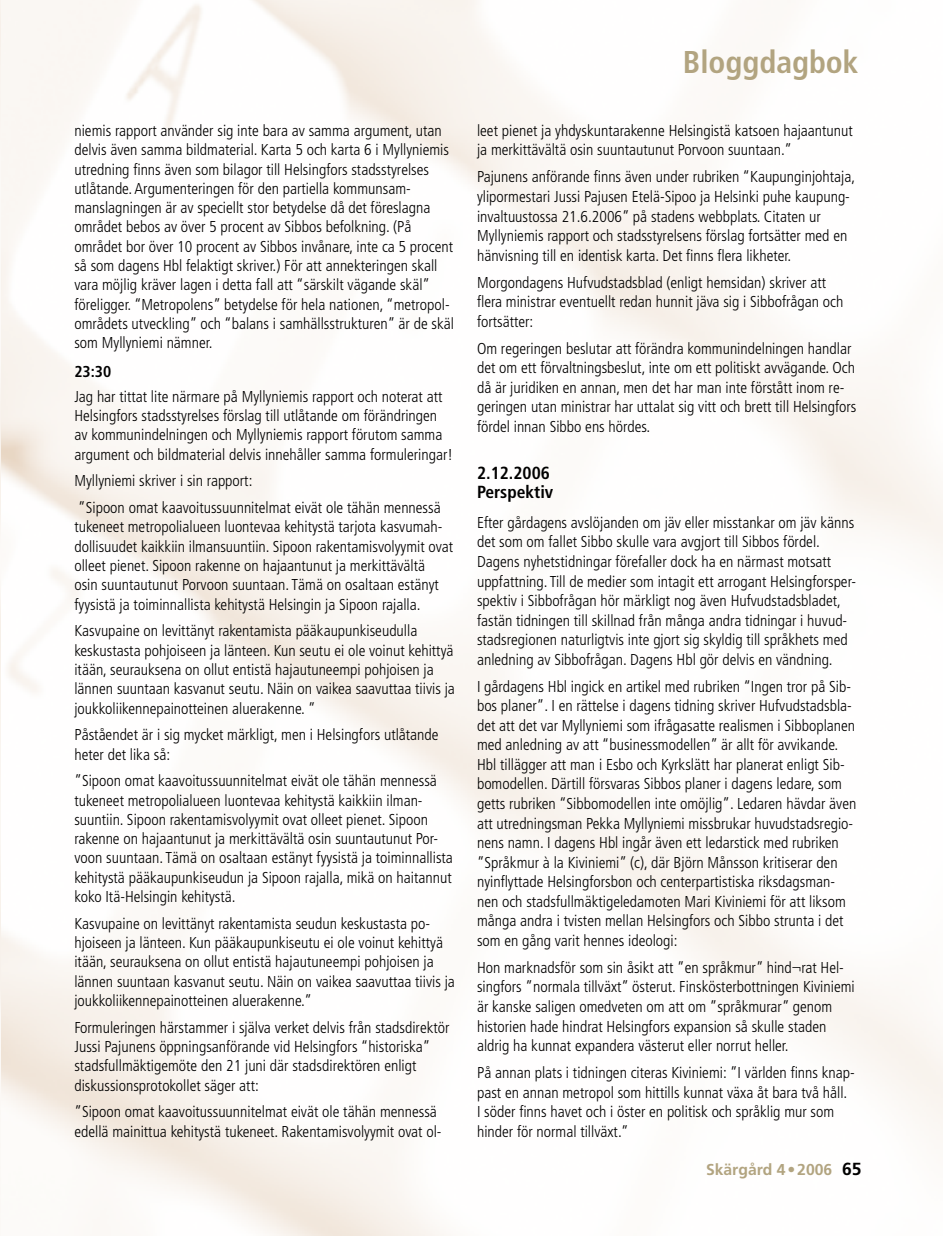
<style>
.page{position:relative;width:943px;height:1236px;background:#fff}
.page>*{position:absolute;margin:0;border:0;box-sizing:border-box;transform-origin:0 0}
.t1{font:700 condensed 31.5px "Frutiger";color:#b2a480}
.t2{font:700 condensed 17.5px/19.6px "Frutiger";color:#000}
.t3{font:300 condensed 15.75px/19.6px "Frutiger";color:#000}
.t4{font:700 15.75px "Frutiger";color:#b2a480}
.t5{font:700 condensed 15.75px "Frutiger";color:#000}
.s1{font-size:17.5px;color:#000}
</style>
<div class="page">
<p class="t3" style="left:74px;top:121px;width:381px">niemis rapport använder sig inte bara av samma argument, utan delvis även samma bildmaterial. Karta 5 och karta 6 i Myllyniemis utredning finns även som bilagor till Helsingfors stadsstyrelses utlåtande. Argumenteringen för den partiella kommunsam&shy;manslagningen är av speciellt stor betydelse då det föreslagna området bebos av över 5 procent av Sibbos befolkning. (På området bor över 10 procent av Sibbos invånare, inte ca 5 procent så som dagens Hbl felaktigt skriver.) För att annekteringen skall vara möjlig kräver lagen i detta fall att “särskilt vägande skäl” föreligger. “Metropolens” betydelse för hela nationen, “metropol&shy;områdets utveckling” och “balans i samhällsstrukturen” är de skäl som Myllyniemi nämner.</p>
<p class="t5" style="left:74px;top:362px;width:38px">23:30</p>
<p class="t3" style="left:74px;top:387px;width:380px">Jag har tittat lite närmare på Myllyniemis rapport och noterat att Helsingfors stadsstyrelses förslag till utlåtande om förändringen av kommunindelningen och Myllyniemis rapport förutom samma argument och bildmaterial delvis innehåller samma formuleringar!</p>
<p class="t3" style="left:74px;top:467px;width:368px;line-height:26.8px">Myllyniemi skriver i sin rapport:<br>”Sipoon omat kaavoitussuunnitelmat eivät ole tähän mennessä</p>
<p class="t3" style="left:74px;top:517px;width:380px">tukeneet metropolialueen luontevaa kehitystä tarjota kasvumah&shy;dollisuudet kaikkiin ilmansuuntiin. Sipoon rakentamisvolyymit ovat olleet pienet. Sipoon rakenne on hajaantunut ja merkittävältä<br>osin suuntautunut Porvoon suuntaan. Tämä on osaltaan estänyt fyysistä ja toiminnallista kehitystä Helsingin ja Sipoon rajalla.</p>
<p class="t3" style="left:74px;top:621px;width:382px">Kasvupaine on levittänyt rakentamista pääkaupunkiseudulla keskustasta pohjoiseen ja länteen. Kun seutu ei ole voinut kehittyä itään, seurauksena on ollut entistä hajautuneempi pohjoisen ja lännen suuntaan kasvanut seutu. Näin on vaikea saavuttaa tiivis ja joukkoliikennepainotteinen aluerakenne. ”</p>
<p class="t3" style="left:74px;top:725px;width:365px">Påståendet är i sig mycket märkligt, men i Helsingfors utlåtande heter det lika så:</p>
<p class="t3" style="left:74px;top:771px;width:380px">”Sipoon omat kaavoitussuunnitelmat eivät ole tähän mennessä tukeneet metropolialueen luontevaa kehitystä kaikkiin ilman&shy;suuntiin. Sipoon rakentamisvolyymit ovat olleet pienet. Sipoon rakenne on hajaantunut ja merkittävältä osin suuntautunut Por&shy;voon suuntaan. Tämä on osaltaan estänyt fyysistä ja toiminnallista kehitystä pääkaupunkiseudun ja Sipoon rajalla, mikä on haitannut koko Itä-Helsingin kehitystä.</p>
<p class="t3" style="left:74px;top:913px;width:382px">Kasvupaine on levittänyt rakentamista seudun keskustasta po&shy;hjoiseen ja länteen. Kun pääkaupunkiseutu ei ole voinut kehittyä itään, seurauksena on ollut entistä hajautuneempi pohjoisen ja lännen suuntaan kasvanut seutu. Näin on vaikea saavuttaa tiivis ja joukkoliikennepainotteinen aluerakenne.”</p>
<p class="t3" style="left:74px;top:1017px;width:376px">Formuleringen härstammer i själva verket delvis från stadsdirektör Jussi Pajunens öppningsanförande vid Helsingfors “historiska” stadsfullmäktigemöte den 21 juni där stadsdirektören enligt diskussionsprotokollet säger att:</p>
<p class="t3" style="left:74px;top:1102px;width:368px">”Sipoon omat kaavoitussuunnitelmat eivät ole tähän mennessä edellä mainittua kehitystä tukeneet. Rakentamisvolyymit ovat ol-</p>
<h1 class="t1" style="left:683px;top:44px;width:177px">Bloggdagbok</h1>
<p class="t3" style="left:477px;top:121px;width:377px">leet pienet ja yhdyskuntarakenne Helsingistä katsoen hajaantunut ja merkittävältä osin suuntautunut Porvoon suuntaan.”</p>
<p class="t3" style="left:477px;top:167px;width:379px">Pajunens anförande finns även under rubriken “Kaupunginjohtaja, ylipormestari Jussi Pajusen Etelä-Sipoo ja Helsinki puhe kaupung&shy;invaltuustossa 21.6.2006” på stadens webbplats. Citaten ur Myllyniemis rapport och stadsstyrelsens förslag fortsätter med en hänvisning till en identisk karta. Det finns flera likheter.</p>
<p class="t3" style="left:477px;top:272px;width:368px">Morgondagens Hufvudstadsblad (enligt hemsidan) skriver att flera ministrar eventuellt redan hunnit jäva sig i Sibbofrågan och fortsätter:</p>
<p class="t3" style="left:477px;top:339px;width:381px">Om regeringen beslutar att förändra kommunindelningen handlar det om ett förvaltningsbeslut, inte om ett politiskt avvägande. Och då är juridiken en annan, men det har man inte förstått inom re&shy;geringen utan ministrar har uttalat sig vitt och brett till Helsingfors fördel innan Sibbo ens hördes.</p>
<p class="t2" style="left:477px;top:463px;width:78px">2.12.2006<br>Perspektiv</p>
<p class="t3" style="left:477px;top:512px;width:380px">Efter gårdagens avslöjanden om jäv eller misstankar om jäv känns det som om fallet Sibbo skulle vara avgjort till Sibbos fördel.<br>Dagens nyhetstidningar förefaller dock ha en närmast motsatt uppfattning. Till de medier som intagit ett arrogant Helsingforsper&shy;spektiv i Sibbofrågan hör märkligt nog även Hufvudstadsbladet, fastän tidningen till skillnad från många andra tidningar i huvud&shy;stadsregionen naturligtvis inte gjort sig skyldig till språkhets med anledning av Sibbofrågan. Dagens Hbl gör delvis en vändning.</p>
<p class="t3" style="left:477px;top:676px;width:381px">I gårdagens Hbl ingick en artikel med rubriken “Ingen tror på Sib&shy;bos planer”. I en rättelse i dagens tidning skriver Hufvudstadsbla&shy;det att det var Myllyniemi som ifrågasatte realismen i Sibboplanen med anledning av att “businessmodellen” är allt för avvikande.<br>Hbl tillägger att man i Esbo och Kyrkslätt har planerat enligt Sib&shy;bomodellen. Därtill försvaras Sibbos planer i dagens ledare, som getts rubriken “Sibbomodellen inte omöjlig”. Ledaren hävdar även att utredningsman Pekka Myllyniemi missbrukar huvudstadsregio&shy;nens namn. I dagens Hbl ingår även ett ledarstick med rubriken ”Språkmur à la Kiviniemi” (c), där Björn Månsson kritiserar den nyinflyttade Helsingforsbon och centerpartistiska riksdagsman&shy;nen och stadsfullmäktigeledamoten Mari Kiviniemi för att liksom många andra i tvisten mellan Helsingfors och Sibbo strunta i det som en gång varit hennes ideologi:</p>
<p class="t3" style="left:477px;top:957px;width:379px">Hon marknadsför som sin åsikt att ”en språkmur” hind¬rat Hel&shy;singfors ”normala tillväxt” österut. Finskösterbottningen Kiviniemi är kanske saligen omedveten om att om ”språkmurar” genom historien hade hindrat Helsingfors expansion så skulle staden aldrig ha kunnat expandera västerut eller norrut heller.</p>
<p class="t3" style="left:477px;top:1062px;width:379px">På annan plats i tidningen citeras Kiviniemi: ”I världen finns knap&shy;past en annan metropol som hittills kunnat växa åt bara två håll.<br>I söder finns havet och i öster en politisk och språklig mur som hinder för normal tillväxt.”</p>
<p class="t4" style="left:706px;top:1159px;width:157px">Skärgård 4 • 2006 <span class="s1">65</span></p>
</div>
